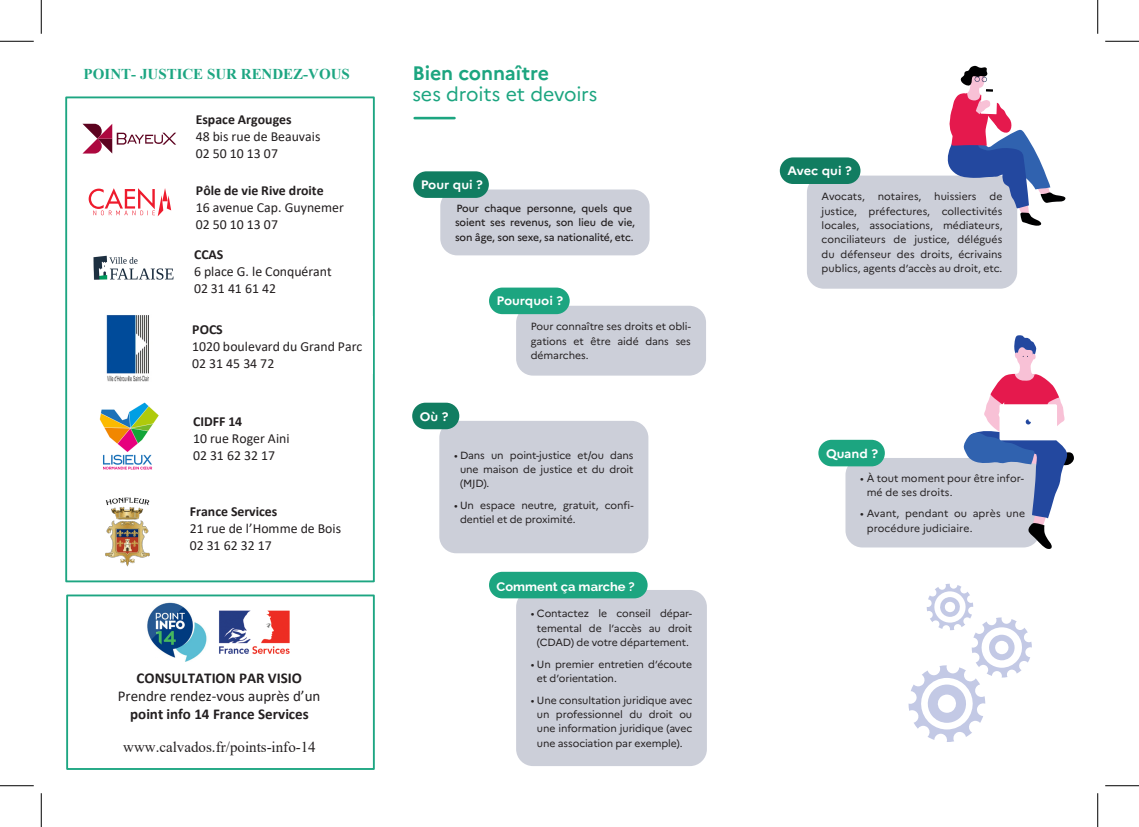
<style>
.page{position:relative;width:1139px;height:827px;background:#fff}
.page>*{position:absolute;margin:0;border:0;box-sizing:border-box;transform-origin:0 0}
.t1{font:19.5px "Marianne";letter-spacing:-.01em;color:#1ca580}
.t2{font:700 19.5px "Marianne";letter-spacing:-.005em;color:#1ca580}
.t3{font:700 15px "Calibri";color:#231f20}
.t4{font:15px "Times New Roman";color:#231f20}
.t5{font:15px "Calibri";letter-spacing:-.005em;color:#231f20}
.t6{font:700 15px "Times New Roman";color:#1da682}
.t7{font:13.75px/16.8px "Calibri";color:#231f20}
.t8{font:700 13.75px "Calibri";color:#231f20}
.t9{font:700 12.25px "Marianne";color:#fff;scale:1.05 1}
.t10{font:700 12.25px "Raleway";color:#fff;scale:1.05 1}
.t11{font:10.38px/14.2px "Marianne";letter-spacing:-.01em;color:#231f20}
.t12{font:500 10.38px/14.2px "Marianne";letter-spacing:-.01em;color:#231f20}
.t13{font:10.38px/14.2px "Marianne";letter-spacing:.01em;color:#231f20}
</style>
<div class="page">
<div style="left:65px;top:96px;width:310px;height:486px;border:2px solid #1da682"></div>
<div style="left:66px;top:594px;width:309px;height:176px;background:#fff;border:2px solid #1da682"></div>
<div style="left:440px;top:189px;width:209px;height:66px;background:#cccfd9;border-radius:17px"></div>
<div style="left:516px;top:590px;width:191px;height:176px;background:#cccfd9;border-radius:17px"></div>
<div style="left:845px;top:458px;width:195px;height:89px;background:#cccfd9;border-radius:17px"></div>
<div style="left:439px;top:421px;width:209px;height:132px;background:#cccfd9;border-radius:17px"></div>
<div style="left:516px;top:306px;width:190px;height:69px;background:#cccfd9;border-radius:17px"></div>
<div style="left:806px;top:176px;width:211px;height:113px;background:#cccfd9;border-radius:17px"></div>
<hr style="left:414px;top:117px;width:40px;height:2px;background:#1ca580">
<div style="left:413px;top:171px;width:76px;height:27px;background:#117d61;border-radius:13px"></div>
<div style="left:489px;top:572px;width:158px;height:26px;background:#1ca580;border-radius:13px"></div>
<div style="left:818px;top:440px;width:66px;height:26px;background:#1ca580;border-radius:13px"></div>
<div style="left:412px;top:402px;width:47px;height:27px;background:#117d61;border-radius:13px"></div>
<div style="left:489px;top:287px;width:80px;height:27px;background:#1ca580;border-radius:13px"></div>
<div style="left:779px;top:157px;width:81px;height:27px;background:#117d61;border-radius:13px"></div>
<svg style="left:946px;top:65px;width:119px;height:161px"></svg>
<svg style="left:908px;top:583px;width:123px;height:159px"></svg>
<svg style="left:963px;top:335px;width:110px;height:214px"></svg>
<svg style="left:89px;top:188px;width:82px;height:28px"></svg>
<img style="left:219px;top:610px;width:71px;height:44px">
<img style="left:147px;top:602px;width:60px;height:59px">
<hr style="left:151px;top:658px;width:31px;height:4px;background:#fff">
<svg style="left:83px;top:124px;width:93px;height:29px"></svg>
<img style="left:93px;top:255px;width:81px;height:25px">
<img style="left:106px;top:315px;width:43px;height:67px">
<img style="left:99px;top:402px;width:60px;height:68px">
<img style="left:105px;top:497px;width:45px;height:70px">
<hr style="left:0;top:41px;width:34px;height:1px;background:#000">
<hr style="left:1105px;top:41px;width:33px;height:1px;background:#000">
<hr style="left:0;top:785px;width:34px;height:1px;background:#000">
<hr style="left:1105px;top:785px;width:33px;height:1px;background:#000">
<hr style="left:41px;top:0;width:1px;height:34px;background:#000">
<hr style="left:41px;top:793px;width:1px;height:34px;background:#000">
<hr style="left:1097px;top:0;width:1px;height:34px;background:#000">
<hr style="left:1097px;top:793px;width:1px;height:34px;background:#000">
<h2 class="t6" style="left:84px;top:63px;width:268px">POINT- JUSTICE SUR RENDEZ-VOUS</h2>
<h3 class="t8" style="left:196px;top:110px;width:97px">Espace Argouges</h3>
<h3 class="t7" style="left:196px;top:127px;width:126px">48 bis rue de Beauvais<br>02 50 10 13 07</h3>
<h3 class="t8" style="left:196px;top:181px;width:129px">Pôle de vie Rive droite</h3>
<h3 class="t7" style="left:196px;top:199px;width:149px">16 avenue Cap. Guynemer<br>02 50 10 13 07</h3>
<h3 class="t8" style="left:194px;top:245px;width:31px">CCAS</h3>
<h3 class="t7" style="left:194px;top:263px;width:139px">6 place G. le Conquérant<br>02 31 41 61 42</h3>
<h3 class="t8" style="left:192px;top:319px;width:32px">POCS</h3>
<h3 class="t7" style="left:192px;top:337px;width:171px">1020 boulevard du Grand Parc<br>02 31 45 34 72</h3>
<h3 class="t8" style="left:193px;top:412px;width:51px">CIDFF 14</h3>
<h3 class="t7" style="left:193px;top:429px;width:98px">10 rue Roger Aini<br>02 31 62 32 17</h3>
<h3 class="t8" style="left:190px;top:502px;width:89px">France Services</h3>
<h3 class="t7" style="left:190px;top:519px;width:153px">21 rue de l’Homme de Bois<br>02 31 62 32 17</h3>
<h2 class="t3" style="left:136px;top:667px;width:167px">CONSULTATION PAR VISIO</h2>
<h2 class="t5" style="left:118px;top:685px;width:204px">Prendre rendez-vous auprès d’un</h2>
<h2 class="t3" style="left:130px;top:703px;width:180px">point info 14 France Services</h2>
<h2 class="t4" style="left:123px;top:736px;width:194px">www.calvados.fr/points-info-14</h2>
<h1 class="t2" style="left:412px;top:58px;width:138px">Bien connaître</h1>
<h1 class="t1" style="left:412px;top:79px;width:187px">ses droits et devoirs</h1>
<p class="t9" style="left:421px;top:175px;width:61px">Pour qui ?</p>
<p class="t12" style="left:455px;top:200px;width:181px">Pour chaque personne, quels que soient ses revenus, son lieu de vie, son âge, son sexe, sa nationalité, etc.</p>
<p class="t9" style="left:496px;top:291px;width:65px">Pourquoi ?</p>
<p class="t9" style="left:420px;top:407px;width:29px">Où ?</p>
<p class="t11" style="left:531px;top:318px;width:161px;text-align:justify">Pour connaître ses droits et obli&shy;gations et être aidé dans ses démarches.</p>
<p class="t11" style="left:460px;top:447px;width:175px;text-align:justify;text-indent:-6px">• Dans un point-justice et/ou dans une maison de justice et du droit (MJD).</p>
<p class="t11" style="left:460px;top:497px;width:175px;text-indent:-6px">• Un espace neutre, gratuit, confi&shy;dentiel et de proximité.</p>
<p class="t10" style="left:496px;top:579px;width:133px">Comment ça marche ?</p>
<p class="t11" style="left:531px;top:605px;width:163px;text-align:center">• Contactez le conseil dépar&shy;temental de l’accès au droit (CDAD) de votre département.</p>
<p class="t11" style="left:537px;top:656px;width:157px;text-indent:-6px">• Un premier entretien d’écoute et d’orientation.</p>
<p class="t11" style="left:531px;top:692px;width:163px;text-align:center">• Une consultation juridique avec un professionnel du droit ou une information juridique (avec une association par exemple).</p>
<p class="t9" style="left:787px;top:161px;width:63px">Avec qui ?</p>
<p class="t11" style="left:821px;top:189px;width:182px;text-align:justify">Avocats, notaires, huissiers de justice, préfectures, collectivités locales, associations, médiateurs, conciliateurs de justice, délégués du défenseur des droits, écrivains publics, agents d’accès au droit, etc.</p>
<p class="t9" style="left:826px;top:444px;width:51px">Quand ?</p>
<p class="t13" style="left:866px;top:470px;width:159px;text-indent:-6px">• À tout moment pour être infor&shy;mé de ses droits.</p>
<p class="t11" style="left:866px;top:506px;width:160px;text-indent:-6px">• Avant, pendant ou après une procédure judiciaire.</p>
</div>
